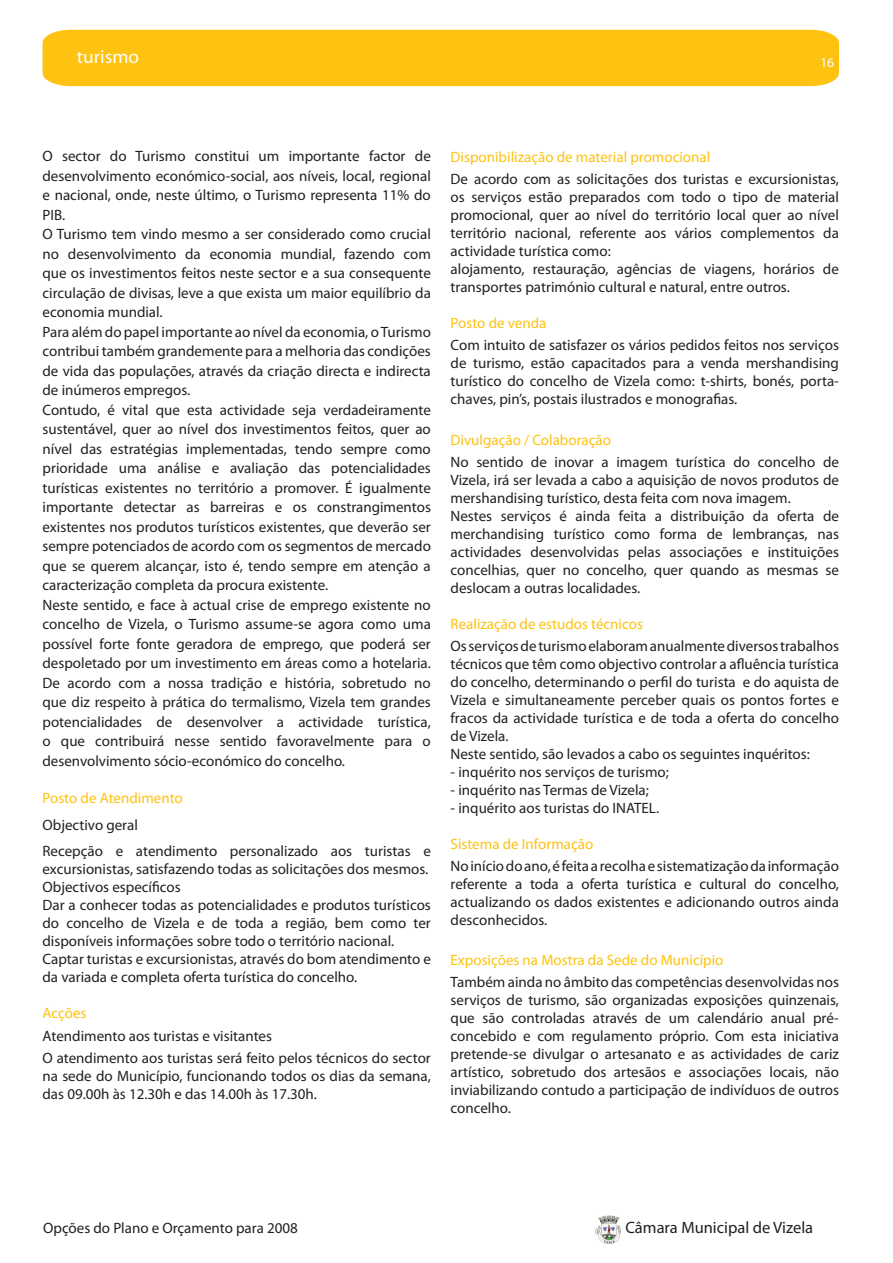
<style>
.page{position:relative;width:893px;height:1263px;background:#fff}
.page>*{position:absolute;margin:0;border:0;box-sizing:border-box;transform-origin:0 0}
.t1{font:18.75px "Myriad";color:#fff}
.t2{font:16.5px "Myriad Pro";color:#231f20}
.t3{font:15px/18px "Myriad Pro";color:#231f20}
.t4{font:15px "Myriad Pro";color:#fec210}
.t5{font:13.5px "Myriad Pro";color:#fff}
.s1{font-family:"Myriad Pro";font-size:22.5px}
</style>
<div class="page">
<img style="left:595px;top:1215px;width:26px;height:28px">
<div style="left:43px;top:30px;width:796px;height:56px;background:#fec210"></div>
<p class="t1" style="left:63px;top:47px;width:78px"><span class="s1">in tr</span>turismo</p>
<p class="t5" style="left:820px;top:55px;width:15px">16</p>
<p class="t3" style="left:43px;top:146px;width:390px;line-height:19.5px">O sector do Turismo constitui um importante factor de desenvolvimento económico-social, aos níveis, local, regional e nacional, onde, neste último, o Turismo representa 11% do PIB.<br>O Turismo tem vindo mesmo a ser considerado como crucial no desenvolvimento da economia mundial, fazendo com que os investimentos feitos neste sector e a sua consequente circulação de divisas, leve a que exista um maior equilíbrio da economia mundial.<br>Para além do papel importante ao nível da economia, o Turismo contribui também grandemente para a melhoria das condições de vida das populações, através da criação directa e indirecta de inúmeros empregos.<br>Contudo, é vital que esta actividade seja verdadeiramente sustentável, quer ao nível dos investimentos feitos, quer ao nível das estratégias implementadas, tendo sempre como prioridade uma análise e avaliação das potencialidades turísticas existentes no território a promover. É igualmente importante detectar as barreiras e os constrangimentos existentes nos produtos turísticos existentes, que deverão ser sempre potenciados de acordo com os segmentos de mercado que se querem alcançar, isto é, tendo sempre em atenção a caracterização completa da procura existente.<br>Neste sentido, e face à actual crise de emprego existente no concelho de Vizela, o Turismo assume-se agora como uma possível forte fonte geradora de emprego, que poderá ser despoletado por um investimento em áreas como a hotelaria.<br>De acordo com a nossa tradição e história, sobretudo no que diz respeito à prática do termalismo, Vizela tem grandes potencialidades de desenvolver a actividade turística, o que contribuirá nesse sentido favoravelmente para o desenvolvimento sócio-económico do concelho.</p>
<p class="t4" style="left:43px;top:789px;width:142px">Posto de Atendimento</p>
<p class="t3" style="left:43px;top:811px;width:390px;line-height:26.5px">Objectivo geral<br>Recepção e atendimento personalizado aos turistas e</p>
<p class="t3" style="left:43px;top:860px;width:390px">excursionistas, satisfazendo todas as solicitações dos mesmos.<br>Objectivos específicos<br>Dar a conhecer todas as potencialidades e produtos turísticos do concelho de Vizela e de toda a região, bem como ter disponíveis informações sobre todo o território nacional.<br>Captar turistas e excursionistas, através do bom atendimento e da variada e completa oferta turística do concelho.</p>
<p class="t4" style="left:43px;top:1004px;width:45px">Acções</p>
<p class="t3" style="left:43px;top:1024px;width:390px;line-height:22.2px">Atendimento aos turistas e visitantes<br>O atendimento aos turistas será feito pelos técnicos do sector</p>
<p class="t3" style="left:43px;top:1066px;width:390px">na sede do Município, funcionando todos os dias da semana, das 09.00h às 12.30h e das 14.00h às 17.30h.</p>
<p class="t4" style="left:451px;top:148px;width:261px">Disponibilização de material promocional</p>
<p class="t3" style="left:451px;top:170px;width:390px">De acordo com as solicitações dos turistas e excursionistas, os serviços estão preparados com todo o tipo de material promocional, quer ao nível do território local quer ao nível território nacional, referente aos vários complementos da actividade turística como:<br>alojamento, restauração, agências de viagens, horários de transportes património cultural e natural, entre outros.</p>
<p class="t4" style="left:451px;top:314px;width:97px">Posto de venda</p>
<p class="t3" style="left:451px;top:336px;width:390px;text-align:justify">Com intuito de satisfazer os vários pedidos feitos nos serviços de turismo, estão capacitados para a venda mershandising turístico do concelho de Vizela como: t-shirts, bonés, porta&shy;chaves, pin’s, postais ilustrados e monografias.</p>
<p class="t4" style="left:451px;top:430px;width:162px">Divulgação / Colaboração</p>
<p class="t3" style="left:451px;top:453px;width:390px">No sentido de inovar a imagem turística do concelho de Vizela, irá ser levada a cabo a aquisição de novos produtos de mershandising turístico, desta feita com nova imagem.<br>Nestes serviços é ainda feita a distribuição da oferta de merchandising turístico como forma de lembranças, nas actividades desenvolvidas pelas associações e instituições concelhias, quer no concelho, quer quando as mesmas se deslocam a outras localidades.</p>
<p class="t4" style="left:451px;top:615px;width:194px">Realização de estudos técnicos</p>
<p class="t3" style="left:451px;top:637px;width:390px">Os serviços de turismo elaboram anualmente diversos trabalhos técnicos que têm como objectivo controlar a afluência turística do concelho, determinando o perfil do turista e do aquista de Vizela e simultaneamente perceber quais os pontos fortes e fracos da actividade turística e de toda a oferta do concelho de Vizela.<br>Neste sentido, são levados a cabo os seguintes inquéritos:</p>
<p class="t3" style="left:451px;top:763px;width:220px">- inquérito nos serviços de turismo;</p>
<p class="t3" style="left:451px;top:781px;width:200px">- inquérito nas Termas de Vizela;</p>
<p class="t3" style="left:451px;top:799px;width:210px">- inquérito aos turistas do INATEL.</p>
<p class="t4" style="left:451px;top:835px;width:144px">Sistema de Informação</p>
<p class="t3" style="left:451px;top:857px;width:390px;text-align:justify">No início do ano, é feita a recolha e sistematização da informação referente a toda a oferta turística e cultural do concelho, actualizando os dados existentes e adicionando outros ainda desconhecidos.</p>
<p class="t4" style="left:451px;top:951px;width:274px">Exposições na Mostra da Sede do Município</p>
<p class="t3" style="left:451px;top:973px;width:390px;text-align:justify">Também ainda no âmbito das competências desenvolvidas nos serviços de turismo, são organizadas exposições quinzenais, que são controladas através de um calendário anual pré&shy;concebido e com regulamento próprio. Com esta iniciativa pretende-se divulgar o artesanato e as actividades de cariz artístico, sobretudo dos artesãos e associações locais, não inviabilizando contudo a participação de indivíduos de outros concelho.</p>
<p class="t3" style="left:43px;top:1218px;width:256px">Opções do Plano e Orçamento para 2008</p>
<p class="t2" style="left:625px;top:1217px;width:189px">Câmara Municipal de Vizela</p>
</div>
